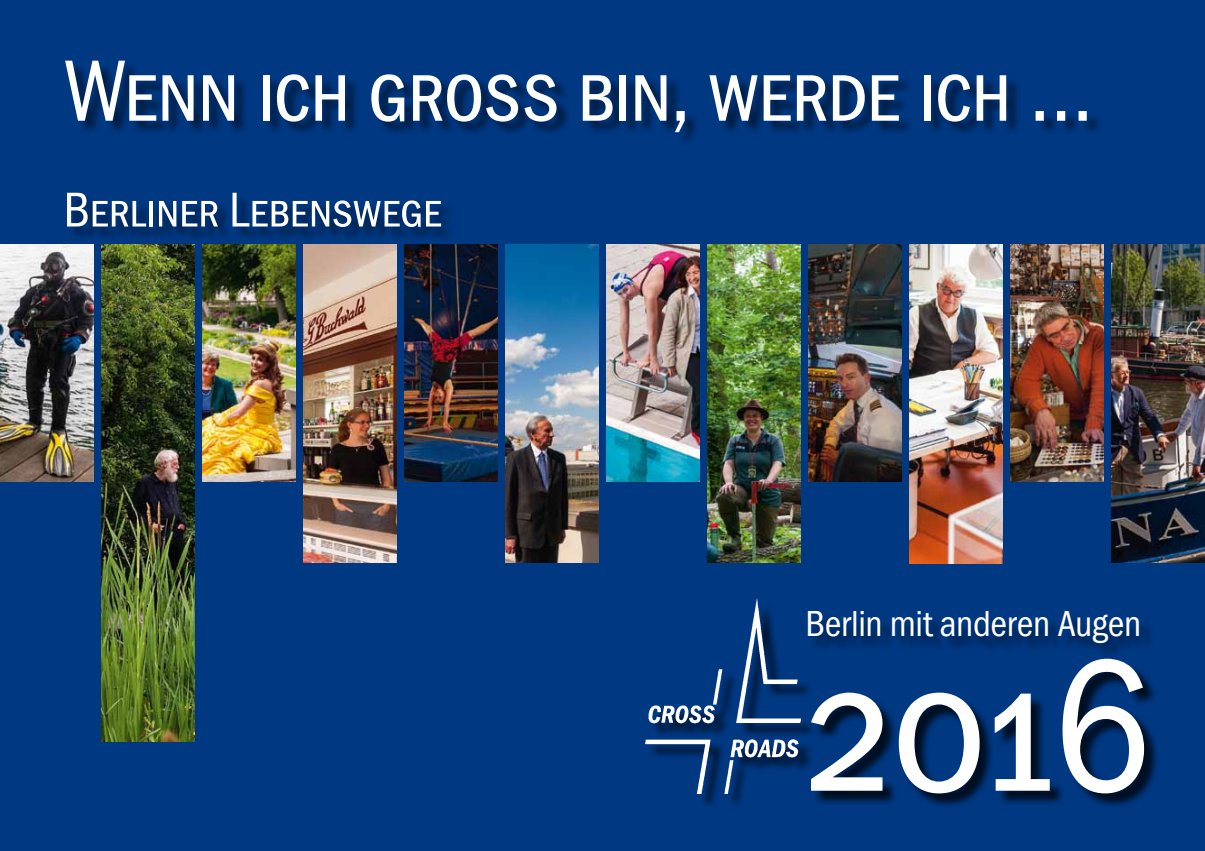
<style>
.page{position:relative;width:1205px;height:851px;background:#fff}
.page>*{position:absolute;margin:0;border:0;box-sizing:border-box;transform-origin:0 0}
.t1{font:193.75px "Franklin Gothic Cd Caps CE Book";color:#fff}
.t2{font:90px "Franklin Gothic Cd Caps CE Book";letter-spacing:-.025em;color:#fff}
.t3{font:50.62px "Franklin Gothic Cd Caps CE Book";letter-spacing:-.015em;color:#fff}
.t4{font:condensed 37.5px "Franklin Gothic";letter-spacing:-.01em;color:#fff}
</style>
<div class="page">
<div style="left:0;top:0;width:1205px;height:850px;background:#003882"></div>
<div style="left:67px;top:63px;width:1086px;height:595px;background:#000;opacity:.5"></div>
<div style="left:813px;top:660px;width:346px;height:149px;background:#000;opacity:.75"></div>
<img style="left:606px;top:244px;width:94px;height:237px">
<img style="left:0;top:244px;width:94px;height:237px">
<img style="left:202px;top:244px;width:94px;height:237px">
<img style="left:808px;top:244px;width:94px;height:237px">
<img style="left:707px;top:244px;width:94px;height:318px">
<img style="left:1010px;top:244px;width:94px;height:237px">
<img style="left:909px;top:244px;width:94px;height:319px">
<img style="left:505px;top:244px;width:94px;height:318px">
<img style="left:404px;top:244px;width:94px;height:237px">
<img style="left:101px;top:244px;width:94px;height:497px">
<img style="left:303px;top:244px;width:94px;height:318px">
<img style="left:1111px;top:244px;width:94px;height:318px">
<div style="left:648px;top:600px;width:167px;height:206px;background:#000;opacity:.75"></div>
<img style="left:646px;top:598px;width:155px;height:194px">
<p class="t2" style="left:63px;top:40px;width:1031px">Wenn ich groß bin, werde ich …</p>
<p class="t3" style="left:63px;top:181px;width:380px">Berliner Lebenswege</p>
<p class="t4" style="left:805px;top:603px;width:337px">Berlin mit anderen Augen</p>
<h1 class="t1" style="left:805px;top:617px;width:348px">2016</h1>
</div>
